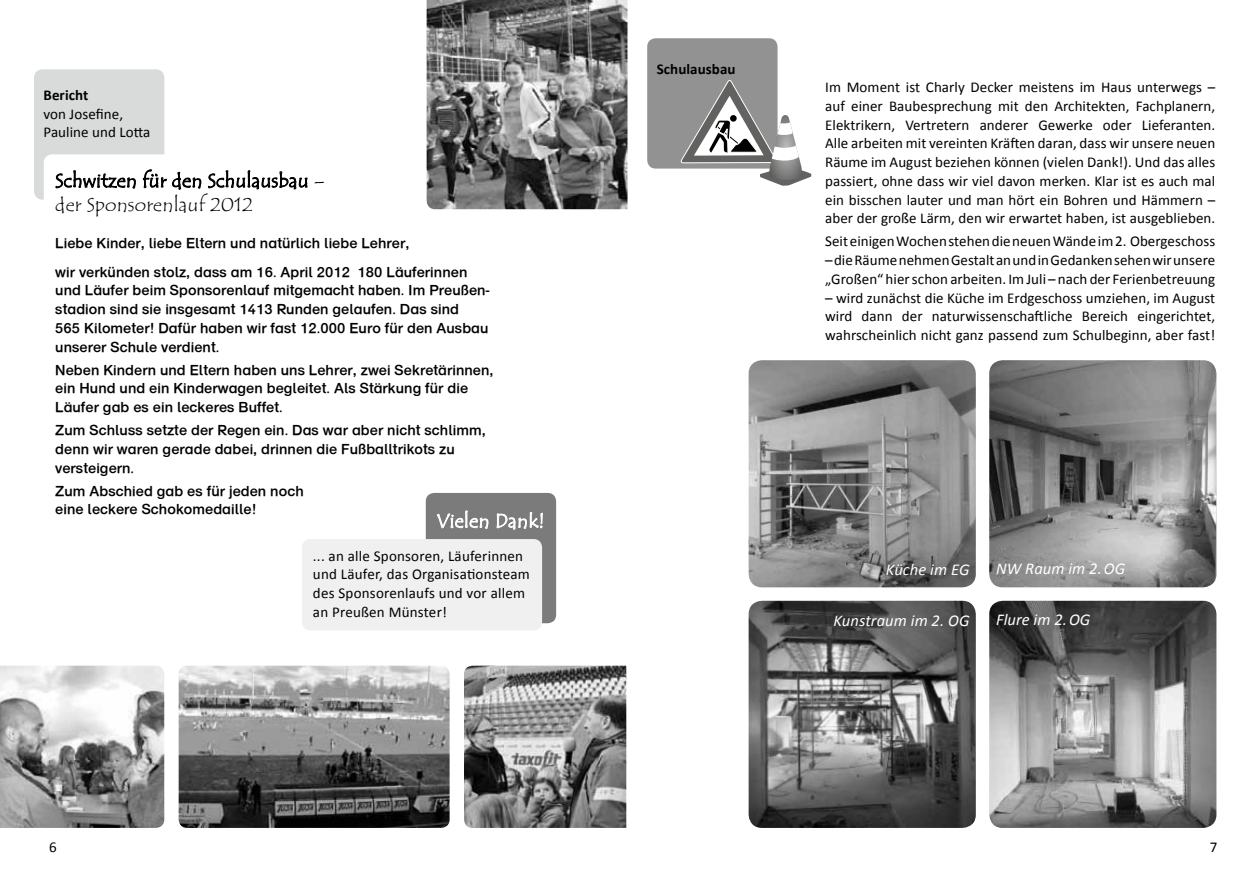
<style>
.page{position:relative;width:1259px;height:893px;background:#fff}
.page>*{position:absolute;margin:0;border:0;box-sizing:border-box;transform-origin:0 0}
.t1{font:19.5px/24px "Tempus Sans ITC";letter-spacing:.01em;color:#000}
.t2{font:italic 16.5px "Calibri";letter-spacing:.005em;color:#fff}
.t3{font:15px/18.8px "Calibri";letter-spacing:.005em;color:#000}
.t4{font:15px/18.8px "Norddruck";letter-spacing:.005em;color:#000}
.t5{font:700 15px "Calibri";letter-spacing:.005em;color:#000}
</style>
<div class="page">
<div style="left:34px;top:69px;width:130px;height:131px;background:#d9dada;border-radius:9px"></div>
<div style="left:44px;top:154px;width:144px;height:131px;background:#fff;border-radius:9px"></div>
<svg style="left:55px;top:170px;width:81px;height:19px"></svg>
<svg style="left:142px;top:169px;width:60px;height:21px"></svg>
<svg style="left:208px;top:170px;width:100px;height:20px"></svg>
<div style="left:426px;top:493px;width:130px;height:130px;background:#7a7b7a;border-radius:9px"></div>
<svg style="left:437px;top:510px;width:52px;height:19px"></svg>
<svg style="left:496px;top:512px;width:47px;height:18px"></svg>
<div style="left:302px;top:539px;width:240px;height:91px;background:#f0f0f0;border-radius:9px"></div>
<img style="left:426px;top:0;width:201px;height:209px">
<img style="left:0;top:666px;width:164px;height:162px">
<img style="left:179px;top:666px;width:270px;height:162px">
<img style="left:464px;top:666px;width:162px;height:162px">
<div style="left:647px;top:38px;width:130px;height:131px;background:#919291;border-radius:9px"></div>
<svg style="left:680px;top:80px;width:131px;height:106px"></svg>
<img style="left:748px;top:601px;width:228px;height:227px">
<img style="left:989px;top:601px;width:227px;height:227px">
<img style="left:748px;top:360px;width:228px;height:227px">
<img style="left:989px;top:360px;width:227px;height:227px">
<p class="t5" style="left:44px;top:85px;width:46px">Bericht</p>
<p class="t3" style="left:44px;top:104px;width:108px">von Josefine,<br>Pauline und Lotta</p>
<h1 class="t1" style="left:55px;top:169px;width:271px">Schwitzen für den Schulausbau – der Sponsorenlauf 2012</h1>
<p class="t4" style="left:55px;top:230px;width:413px;line-height:28.2px">Liebe Kinder, liebe Eltern und natürlich liebe Lehrer,<br>wir verkünden stolz, dass am 16. April 2012 180 Läuferinnen</p>
<p class="t4" style="left:55px;top:282px;width:435px">und Läufer beim Sponsorenlauf mitgemacht haben. Im Preußen&shy;stadion sind sie insgesamt 1413 Runden gelaufen. Das sind<br>565 Kilometer! Dafür haben wir fast 12.000 Euro für den Ausbau unserer Schule verdient.</p>
<p class="t4" style="left:55px;top:361px;width:440px">Neben Kindern und Eltern haben uns Lehrer, zwei Sekretärinnen, ein Hund und ein Kinderwagen begleitet. Als Stärkung für die<br>Läufer gab es ein leckeres Buffet.</p>
<p class="t4" style="left:55px;top:422px;width:432px">Zum Schluss setzte der Regen ein. Das war aber nicht schlimm, denn wir waren gerade dabei, drinnen die Fußballtrikots zu versteigern.</p>
<p class="t4" style="left:55px;top:482px;width:250px">Zum Abschied gab es für jeden noch eine leckere Schokomedaille!</p>
<p class="t3" style="left:313px;top:546px;width:218px">... an alle Sponsoren, Läuferinnen und Läufer, das Organisationsteam des Sponsorenlaufs und vor allem an Preußen Münster!</p>
<p class="t3" style="left:49px;top:838px;width:9px">6</p>
<p class="t5" style="left:657px;top:59px;width:80px">Schulausbau</p>
<p class="t3" style="left:825px;top:78px;width:392px;text-align:justify">Im Moment ist Charly Decker meistens im Haus unterwegs – auf einer Baubesprechung mit den Architekten, Fachplanern, Elektrikern, Vertretern anderer Gewerke oder Lieferanten.<br>Alle arbeiten mit vereinten Kräften daran, dass wir unsere neuen Räume im August beziehen können (vielen Dank!). Und das alles passiert, ohne dass wir viel davon merken. Klar ist es auch mal ein bisschen lauter und man hört ein Bohren und Hämmern – aber der große Lärm, den wir erwartet haben, ist ausgeblieben.</p>
<p class="t3" style="left:825px;top:232px;width:392px">Seit einigen Wochen stehen die neuen Wände im 2. Obergeschoss</p>
<p class="t3" style="left:825px;top:251px;width:392px">– die Räume nehmen Gestalt an und in Gedanken sehen wir unsere „Großen“ hier schon arbeiten. Im Juli – nach der Ferienbetreuung</p>
<p class="t3" style="left:825px;top:288px;width:391px;text-align:justify">– wird zunächst die Küche im Erdgeschoss umziehen, im August wird dann der naturwissenschaftliche Bereich eingerichtet, wahrscheinlich nicht ganz passend zum Schulbeginn, aber fast!</p>
<p class="t2" style="left:886px;top:558px;width:85px">Küche im EG</p>
<p class="t2" style="left:833px;top:609px;width:137px">Kunstraum im 2. OG</p>
<p class="t2" style="left:996px;top:557px;width:131px">NW Raum im 2. OG</p>
<p class="t2" style="left:996px;top:608px;width:96px">Flure im 2. OG</p>
<p class="t3" style="left:1209px;top:838px;width:9px">7</p>
</div>
